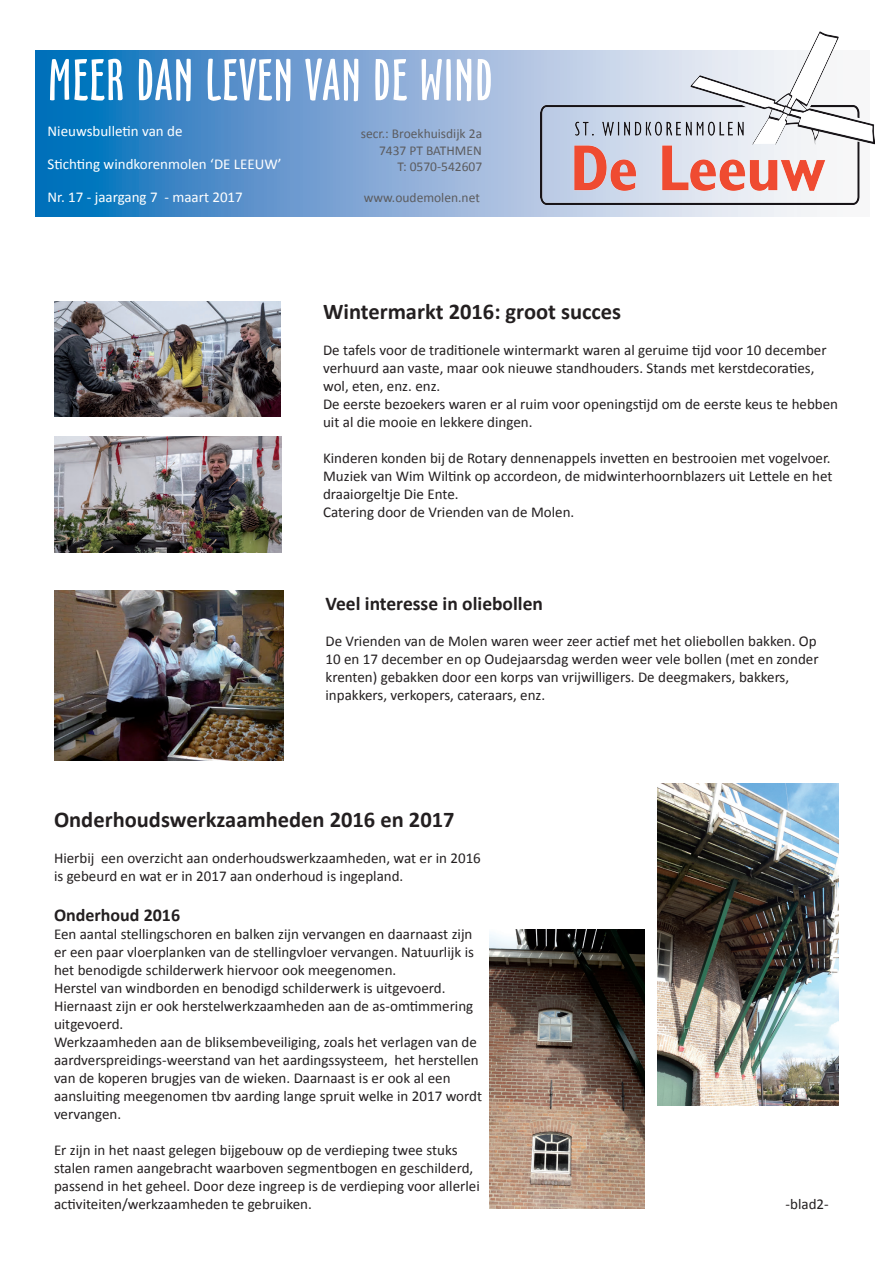
<style>
.page{position:relative;width:893px;height:1263px;background:#fff}
.page>*{position:absolute;margin:0;border:0;box-sizing:border-box;transform-origin:0 0}
.t1{font:54px "Oz Handicraft BT";letter-spacing:.03em;color:#fff}
.t2{font:700 22.5px "Calibri";color:#231f20}
.t3{font:700 19.5px "Calibri";color:#231f20}
.t4{font:700 18px "Calibri";color:#231f20}
.t5{font:15px/18px "Calibri";color:#231f20}
.t6{font:15px "Calibri";color:#fff}
.t7{font:13.5px/16.2px "Calibri";color:#5c5c5f;text-align:right}
</style>
<div class="page">
<svg style="left:35px;top:50px;width:821px;height:167px;background:#629ace"></svg>
<img style="left:54px;top:301px;width:226px;height:116px">
<img style="left:54px;top:437px;width:228px;height:115px">
<img style="left:54px;top:591px;width:230px;height:169px">
<img style="left:658px;top:783px;width:181px;height:323px">
<img style="left:490px;top:929px;width:154px;height:280px">
<img style="left:541px;top:31px;width:334px;height:173px">
<svg style="left:692px;top:34px;width:180px;height:110px"></svg>
<h1 class="t1" style="left:48px;top:49px;width:445px">MEER DAN LEVEN VAN DE WIND</h1>
<p class="t6" style="left:48px;top:121px;width:136px">Nieuwsbulletin van de</p>
<p class="t6" style="left:48px;top:154px;width:236px">Stichting windkorenmolen ‘DE LEEUW’</p>
<p class="t6" style="left:48px;top:187px;width:197px">Nr. 17 - jaargang 7 - maart 2017</p>
<p class="t7" style="left:361px;top:126px;width:123px">secr.: Broekhuisdijk 2a<br>7437 PT BATHMEN<br>T: 0570-542607</p>
<p class="t7" style="left:364px;top:189px;width:118px">www.oudemolen.net</p>
<h2 class="t2" style="left:323px;top:297px;width:300px">Wintermarkt 2016: groot succes</h2>
<p class="t5" style="left:323px;top:341px;width:517px">De tafels voor de traditionele wintermarkt waren al geruime tijd voor 10 december verhuurd aan vaste, maar ook nieuwe standhouders. Stands met kerstdecoraties, wol, eten, enz. enz.<br>De eerste bezoekers waren er al ruim voor openingstijd om de eerste keus te hebben uit al die mooie en lekkere dingen.</p>
<p class="t5" style="left:323px;top:449px;width:511px">Kinderen konden bij de Rotary dennenappels invetten en bestrooien met vogelvoer.<br>Muziek van Wim Wiltink op accordeon, de midwinterhoornblazers uit Lettele en het draaiorgeltje Die Ente.<br>Catering door de Vrienden van de Molen.</p>
<h3 class="t3" style="left:325px;top:591px;width:219px">Veel interesse in oliebollen</h3>
<p class="t5" style="left:325px;top:632px;width:495px">De Vrienden van de Molen waren weer zeer actief met het oliebollen bakken. Op 10 en 17 december en op Oudejaarsdag werden weer vele bollen (met en zonder krenten) gebakken door een korps van vrijwilligers. De deegmakers, bakkers, inpakkers, verkopers, cateraars, enz.</p>
<h2 class="t2" style="left:54px;top:805px;width:402px">Onderhoudswerkzaamheden 2016 en 2017</h2>
<p class="t5" style="left:54px;top:849px;width:428px">Hierbij een overzicht aan onderhoudswerkzaamheden, wat er in 2016 is gebeurd en wat er in 2017 aan onderhoud is ingepland.</p>
<p class="t4" style="left:54px;top:903px;width:128px">Onderhoud 2016</p>
<p class="t5" style="left:54px;top:925px;width:430px">Een aantal stellingschoren en balken zijn vervangen en daarnaast zijn er een paar vloerplanken van de stellingvloer vervangen. Natuurlijk is het benodigde schilderwerk hiervoor ook meegenomen.<br>Herstel van windborden en benodigd schilderwerk is uitgevoerd.<br>Hiernaast zijn er ook herstelwerkzaamheden aan de as-omtimmering uitgevoerd.<br>Werkzaamheden aan de bliksembeveiliging, zoals het verlagen van de aardverspreidings-weerstand van het aardingssysteem, het herstellen van de koperen brugjes van de wieken. Daarnaast is er ook al een aansluiting meegenomen tbv aarding lange spruit welke in 2017 wordt vervangen.</p>
<p class="t5" style="left:54px;top:1141px;width:427px">Er zijn in het naast gelegen bijgebouw op de verdieping twee stuks stalen ramen aangebracht waarboven segmentbogen en geschilderd, passend in het geheel. Door deze ingreep is de verdieping voor allerlei activiteiten/werkzaamheden te gebruiken.</p>
<p class="t5" style="left:786px;top:1195px;width:45px">-blad2-</p>
</div>
